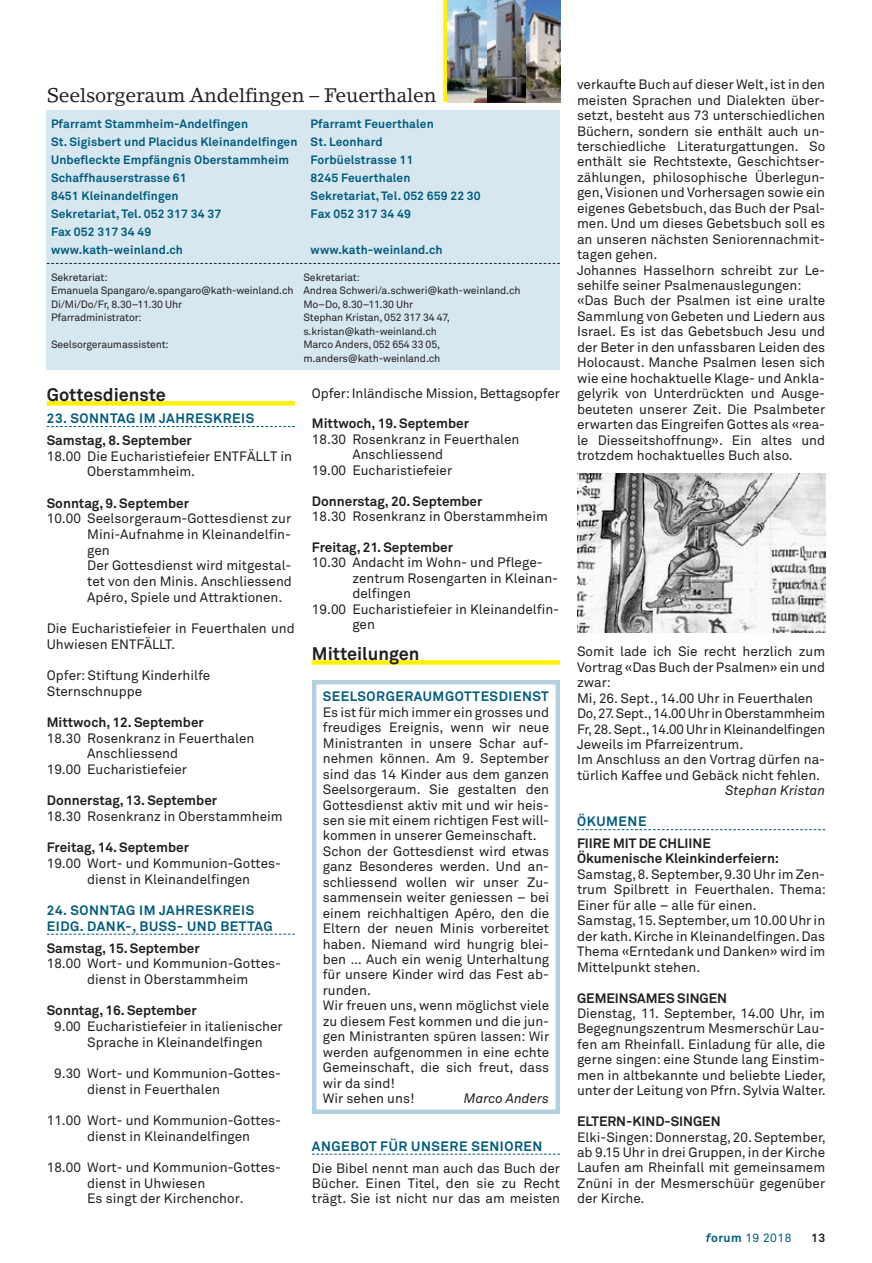
<style>
.page{position:relative;width:872px;height:1263px;background:#fff}
.page>*{position:absolute;margin:0;border:0;box-sizing:border-box;transform-origin:0 0}
.t1{font:19.5px "Lino Letter";letter-spacing:-.01em;color:#231f20}
.t2{font:700 18px "Akkurat Pro";color:#231f20}
.t3{font:13.5px/15.5px "Akkurat Pro";color:#231f20}
.t4{font:700 13.5px/15.5px "Akkurat Pro";color:#231f20}
.t5{font:700 13.5px/15.6px "Akkurat Pro";letter-spacing:.04em;color:#005b7f}
.t6{font:italic 13.5px "Akkurat Pro";color:#231f20}
.t7{font:700 12px/18px "Akkurat Pro";letter-spacing:.01em;color:#005b7f}
.t8{font:12px "Akkurat Pro";letter-spacing:.04em;color:#005b7f}
.t9{font:700 12px "Akkurat Pro";color:#231f20}
.t10{font:10.5px/13.5px "Akkurat Pro";letter-spacing:-.015em;color:#231f20}
.s1{font-weight:700;font-style:italic}
.s2{font-weight:700}
</style>
<div class="page">
<div style="left:47px;top:401px;width:248px;height:5px;background:#fff101"></div>
<svg style="left:47px;top:426px;width:248px;height:1px"></svg>
<svg style="left:47px;top:934px;width:248px;height:1px"></svg>
<div style="left:312px;top:660px;width:248px;height:5px;background:#fff101"></div>
<div style="left:47px;top:111px;width:513px;height:259px;background:#d6e7ef"></div>
<div style="left:443px;top:0;width:5px;height:102px;background:#fff101"></div>
<svg style="left:47px;top:263px;width:513px;height:1px"></svg>
<img style="left:448px;top:0;width:112px;height:102px">
<div style="left:312px;top:680px;width:248px;height:434px;border:4px solid #b1d0e0"></div>
<img style="left:577px;top:473px;width:248px;height:159px">
<svg style="left:312px;top:1154px;width:248px;height:1px"></svg>
<svg style="left:577px;top:829px;width:248px;height:1px"></svg>
<h1 class="t1" style="left:47px;top:83px;width:391px">Seelsorgeraum Andelfingen – Feuerthalen</h1>
<p class="t7" style="left:51px;top:115px;width:199px">Pfarramt Stammheim-Andelfingen</p>
<p class="t7" style="left:51px;top:115px;width:384px;text-indent:260px">Pfarramt Feuerthalen<br>St. Sigisbert und Placidus Kleinandelfingen St. Leonhard<br>Unbefleckte Empfängnis Oberstammheim</p>
<p class="t7" style="left:311px;top:151px;width:104px">Forbüelstrasse 11</p>
<p class="t7" style="left:51px;top:169px;width:137px">Schaffhauserstrasse 61</p>
<p class="t7" style="left:311px;top:169px;width:101px">8245 Feuerthalen</p>
<p class="t7" style="left:51px;top:187px;width:129px">8451 Kleinandelfingen</p>
<p class="t7" style="left:311px;top:187px;width:172px">Sekretariat, Tel. 052 659 22 30</p>
<p class="t7" style="left:51px;top:205px;width:172px">Sekretariat, Tel. 052 317 34 37</p>
<p class="t7" style="left:311px;top:205px;width:102px">Fax 052 317 34 49</p>
<p class="t7" style="left:51px;top:223px;width:133px">Fax 052 317 34 49 www.kath-weinland.ch</p>
<p class="t7" style="left:311px;top:241px;width:133px">www.kath-weinland.ch</p>
<p class="t10" style="left:51px;top:271px;width:244px">Sekretariat:<br>Emanuela Spangaro/e.spangaro@kath-weinland.ch<br>Di/Mi/Do/Fr, 8.30–11.30 Uhr<br>Pfarradministrator:</p>
<p class="t10" style="left:51px;top:338px;width:119px">Seelsorgeraumassistent:</p>
<p class="t10" style="left:303px;top:271px;width:219px">Sekretariat:<br>Andrea Schweri/a.schweri@kath-weinland.ch<br>Mo–Do, 8.30–11.30 Uhr<br>Stephan Kristan, 052 317 34 47, s.kristan@kath-weinland.ch<br>Marco Anders, 052 654 33 05, m.anders@kath-weinland.ch</p>
<h2 class="t2" style="left:47px;top:384px;width:121px">Gottesdienste</h2>
<p class="t5" style="left:47px;top:411px;width:209px">23. SONNTAG IM JAHRESKREIS</p>
<p class="t4" style="left:47px;top:433px;width:147px">Samstag, 8. September</p>
<p class="t3" style="left:87px;top:449px;width:206px;text-indent:-40px">18.00 Die Eucharistiefeier ENTFÄLLT in<br>Oberstammheim.</p>
<p class="t4" style="left:47px;top:495px;width:144px">Sonntag, 9. September</p>
<p class="t3" style="left:87px;top:511px;width:206px;text-indent:-40px">10.00 Seelsorgeraum-Gottesdienst zur<br>Mini-Aufnahme in Kleinandelfin&shy;gen<br>Der Gottesdienst wird mitgestal&shy;tet von den Minis. Anschliessend<br>Apéro, Spiele und Attraktionen.</p>
<p class="t3" style="left:47px;top:621px;width:250px">Die Eucharistiefeier in Feuerthalen und<br>Uhwiesen ENTFÄLLT.</p>
<p class="t3" style="left:47px;top:668px;width:165px">Opfer: Stiftung Kinderhilfe<br>Sternschnuppe</p>
<p class="t4" style="left:47px;top:715px;width:159px">Mittwoch, 12. September</p>
<p class="t3" style="left:47px;top:731px;width:209px">18.30 Rosenkranz in Feuerthalen</p>
<p class="t3" style="left:87px;top:746px;width:92px">Anschliessend</p>
<p class="t3" style="left:47px;top:762px;width:142px">19.00 Eucharistiefeier</p>
<p class="t4" style="left:47px;top:793px;width:172px">Donnerstag, 13. September</p>
<p class="t3" style="left:47px;top:809px;width:237px">18.30 Rosenkranz in Oberstammheim</p>
<p class="t4" style="left:47px;top:840px;width:144px">Freitag, 14. September</p>
<p class="t3" style="left:87px;top:856px;width:195px;text-indent:-40px">19.00 Wort- und Kommunion-Gottes&shy;dienst in Kleinandelfingen</p>
<p class="t5" style="left:47px;top:903px;width:227px">24. SONNTAG IM JAHRESKREIS<br>EIDG. DANK-, BUSS- UND BETTAG</p>
<p class="t4" style="left:47px;top:940px;width:154px">Samstag, 15. September</p>
<p class="t3" style="left:47px;top:956px;width:236px;text-align:center">18.00 Wort- und Kommunion-Gottes&shy;dienst in Oberstammheim</p>
<p class="t4" style="left:47px;top:1003px;width:151px">Sonntag, 16. September</p>
<p class="t3" style="left:87px;top:1019px;width:197px;text-indent:-33px">9.00 Eucharistiefeier in italienischer<br>Sprache in Kleinandelfingen</p>
<p class="t3" style="left:87px;top:1066px;width:195px;text-indent:-33px">9.30 Wort- und Kommunion-Gottes&shy;dienst in Feuerthalen</p>
<p class="t3" style="left:87px;top:1113px;width:195px;text-indent:-40px">11.00 Wort- und Kommunion-Gottes&shy;dienst in Kleinandelfingen</p>
<p class="t3" style="left:87px;top:1160px;width:195px;text-indent:-40px">18.00 Wort- und Kommunion-Gottes&shy;dienst in Uhwiesen<br>Es singt der Kirchenchor.</p>
<p class="t3" style="left:312px;top:385px;width:249px">Opfer: Inländische Mission, Bettagsopfer</p>
<p class="t4" style="left:312px;top:416px;width:159px">Mittwoch, 19. September</p>
<p class="t3" style="left:312px;top:432px;width:209px">18.30 Rosenkranz in Feuerthalen</p>
<p class="t3" style="left:352px;top:447px;width:92px">Anschliessend</p>
<p class="t3" style="left:312px;top:463px;width:142px">19.00 Eucharistiefeier</p>
<p class="t4" style="left:312px;top:493px;width:172px">Donnerstag, 20. September</p>
<p class="t3" style="left:312px;top:509px;width:237px">18.30 Rosenkranz in Oberstammheim</p>
<p class="t4" style="left:312px;top:540px;width:143px">Freitag, 21. September</p>
<p class="t3" style="left:312px;top:555px;width:232px">10.30 Andacht im Wohn- und Pflege-</p>
<p class="t3" style="left:352px;top:571px;width:207px">zentrum Rosengarten in Kleinan-</p>
<p class="t3" style="left:352px;top:586px;width:60px">delfingen</p>
<p class="t3" style="left:312px;top:602px;width:249px">19.00 Eucharistiefeier in Kleinandelfin-</p>
<p class="t3" style="left:352px;top:617px;width:24px">gen</p>
<h2 class="t2" style="left:312px;top:643px;width:109px">Mitteilungen</h2>
<p class="t5" style="left:323px;top:689px;width:227px">SEELSORGERAUMGOTTESDIENST</p>
<p class="t3" style="left:323px;top:705px;width:228px">Es ist für mich immer ein grosses und freudiges Ereignis, wenn wir neue<br>Ministranten in unsere Schar auf&shy;nehmen können. Am 9. September sind das 14 Kinder aus dem ganzen<br>Seelsorgeraum. Sie gestalten den<br>Gottesdienst aktiv mit und wir heis&shy;sen sie mit einem richtigen Fest will&shy;kommen in unserer Gemeinschaft.<br>Schon der Gottesdienst wird etwas ganz Besonderes werden. Und an&shy;schliessend wollen wir unser Zu&shy;sammensein weiter geniessen – bei einem reichhaltigen Apéro, den die<br>Eltern der neuen Minis vorbereitet haben. Niemand wird hungrig blei&shy;ben … Auch ein wenig Unterhaltung für unsere Kinder wird das Fest ab&shy;runden.<br>Wir freuen uns, wenn möglichst viele zu diesem Fest kommen und die jun&shy;gen Ministranten spüren lassen: Wir werden aufgenommen in eine echte<br>Gemeinschaft, die sich freut, dass wir da sind!<br>Wir sehen uns!</p>
<p class="t6" style="left:464px;top:1090px;width:87px">Marco Anders</p>
<p class="t5" style="left:312px;top:1138px;width:232px">ANGEBOT FÜR UNSERE SENIOREN</p>
<p class="t3" style="left:312px;top:1160px;width:250px;text-align:justify">Die Bibel nennt man auch das Buch der Bücher. Einen Titel, den sie zu Recht trägt. Sie ist nicht nur das am meisten</p>
<p class="t3" style="left:577px;top:77px;width:250px">verkaufte Buch auf dieser Welt, ist in den meisten Sprachen und Dialekten über&shy;setzt, besteht aus 73 unterschiedlichen Büchern, sondern sie enthält auch un&shy;terschiedliche Literaturgattungen. So enthält sie Rechtstexte, Geschichtser&shy;zählungen, philosophische Überlegun&shy;gen, Visionen und Vorhersagen sowie ein eigenes Gebetsbuch, das Buch der Psal&shy;men. Und um dieses Gebetsbuch soll es an unseren nächsten Seniorennachmit&shy;tagen gehen.<br>Johannes Hasselhorn schreibt zur Le&shy;sehilfe seiner Psalmenauslegungen: «Das Buch der Psalmen ist eine uralte Sammlung von Gebeten und Liedern aus Israel. Es ist das Gebetsbuch Jesu und der Beter in den unfassbaren Leiden des Holocaust. Manche Psalmen lesen sich wie eine hochaktuelle Klage- und Ankla&shy;gelyrik von Unterdrückten und Ausge&shy;beuteten unserer Zeit. Die Psalmbeter erwarten das Eingreifen Gottes als «rea&shy;le Diesseitshoffnung». Ein altes und trotzdem hochaktuelles Buch also.</p>
<p class="t3" style="left:577px;top:644px;width:250px">Somit lade ich Sie recht herzlich zum Vortrag «Das Buch der Psalmen» ein und zwar:<br>Mi, 26. Sept., 14.00 Uhr in Feuerthalen Do, 27. Sept., 14.00 Uhr in Oberstammheim Fr, 28. Sept., 14.00 Uhr in Kleinandelfingen Jeweils im Pfarreizentrum.<br>Im Anschluss an den Vortrag dürfen na&shy;türlich Kaffee und Gebäck nicht fehlen.</p>
<p class="t6" style="left:725px;top:783px;width:102px">Stephan Kristan</p>
<p class="t5" style="left:577px;top:814px;width:71px">ÖKUMENE</p>
<p class="t4" style="left:577px;top:836px;width:204px">FIIRE MIT DE CHLIINE<br>Ökumenische Kleinkinderfeiern:</p>
<p class="t3" style="left:577px;top:867px;width:250px">Samstag, 8. September, 9.30 Uhr im Zen&shy;trum Spilbrett in Feuerthalen. Thema:<br>Einer für alle – alle für einen.<br>Samstag, 15. September, um 10.00 Uhr in der kath. Kirche in Kleinandelfingen. Das Thema «Erntedank und Danken» wird im Mittelpunkt stehen.</p>
<p class="t4" style="left:577px;top:990px;width:152px">GEMEINSAMES SINGEN</p>
<p class="t3" style="left:577px;top:1006px;width:250px;text-align:justify">Dienstag, 11. September, 14.00 Uhr, im Begegnungszentrum Mesmerschür Lau&shy;fen am Rheinfall. Einladung für alle, die gerne singen: eine Stunde lang Einstim&shy;men in altbekannte und beliebte Lieder, unter der Leitung von Pfrn. Sylvia Walter.</p>
<p class="t4" style="left:577px;top:1114px;width:145px">ELTERN-KIND-SINGEN</p>
<p class="t3" style="left:577px;top:1129px;width:250px;text-align:justify">Elki-Singen: Donnerstag, 20. September, ab 9.15 Uhr in drei Gruppen, in der Kirche Laufen am Rheinfall mit gemeinsamem Znüni in der Mesmerschüür gegenüber der Kirche.</p>
<p class="t8" style="left:706px;top:1231px;width:87px"><span class="s1">f</span><span class="s2">orum</span> 19 2018</p>
<p class="t9" style="left:811px;top:1231px;width:16px">13</p>
</div>
